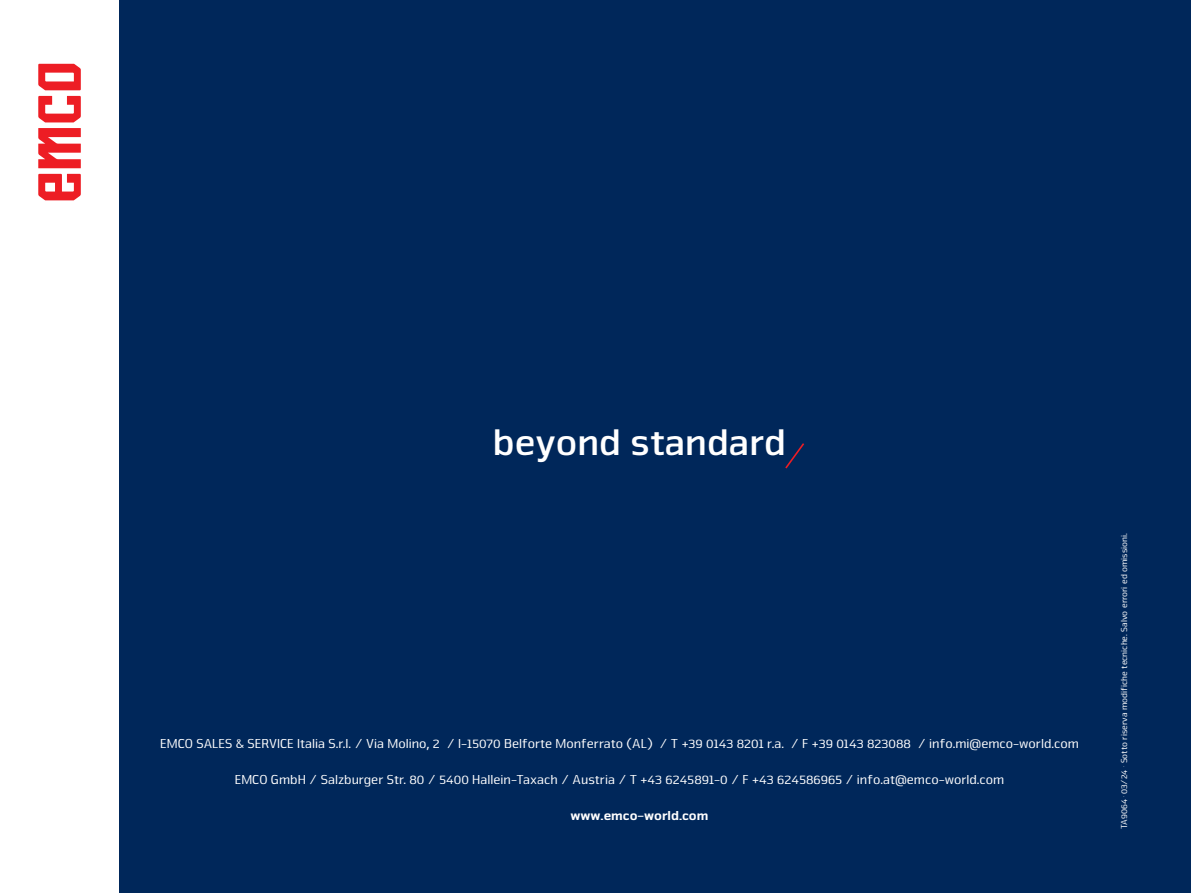
<style>
.page{position:relative;width:1191px;height:893px;background:#fff}
.page>*{position:absolute;margin:0;border:0;box-sizing:border-box;transform-origin:0 0}
.t1{font:700 38.55px "Nuri Pro";color:#fff}
.t2{font:13.5px "Nuri Pro";color:#fff}
.t3{font:900 13.5px "Nuri Pro";color:#fff}
.t4{font:9px "Nuri Pro";color:#fff}
</style>
<div class="page">
<div style="left:119px;top:0;width:1072px;height:893px;background:#00275a"></div>
<svg style="left:38px;top:64px;width:43px;height:26px"></svg>
<svg style="left:38px;top:174px;width:43px;height:26px"></svg>
<svg style="left:38px;top:128px;width:43px;height:40px"></svg>
<svg style="left:38px;top:96px;width:43px;height:26px"></svg>
<svg style="left:785px;top:443px;width:20px;height:26px"></svg>
<h1 class="t1" style="left:493px;top:419px;width:294px">beyond standard</h1>
<p class="t2" style="left:160px;top:736px;width:920px">EMCO SALES &amp; SERVICE Italia S.r.l. / Via Molino, 2 / I-15070 Belforte Monferrato (AL) / T +39 0143 8201 r.a. / F +39 0143 823088 / info.mi@emco-world.com</p>
<p class="t2" style="left:235px;top:772px;width:771px">EMCO GmbH / Salzburger Str. 80 / 5400 Hallein-Taxach / Austria / T +43 6245891-0 / F +43 624586965 / info.at@emco-world.com</p>
<p class="t3" style="left:570px;top:807px;width:140px">www.emco-world.com</p>
<p class="t4" style="left:1119px;top:829px;width:298px;rotate:-90deg">TA9064 <sup>.</sup> 03/24 <sup>.</sup> Sotto riserva modifiche tecniche. Salvo errori ed omissioni.</p>
</div>
